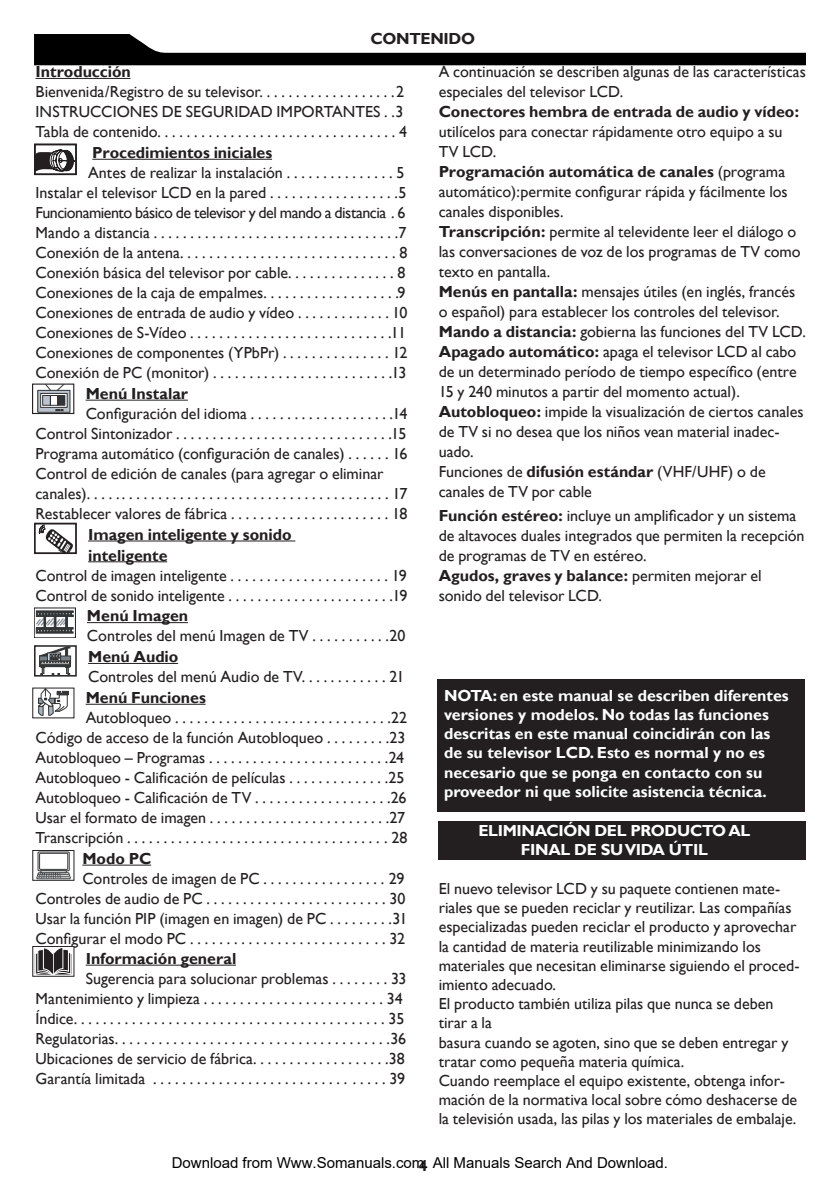
<style>
.page{position:relative;width:840px;height:1191px;background:#fff}
.page>*{position:absolute;margin:0;border:0;box-sizing:border-box;transform-origin:0 0}
.t1{font:16px/20px "Gill Sans";color:#231f20}
.t2{font:700 16px/19.2px "Gill Sans";color:#fff}
.t3{font:700 16px/20.8px "Gill Sans";letter-spacing:-.005em;color:#231f20}
.t4{font:700 16px/19.2px "Gill Sans";letter-spacing:-.02em;color:#fff;text-align:center}
.t5{font:15px "Arial";color:#000}
.s1{font-weight:700}
</style>
<div class="page">
<svg style="left:34px;top:34px;width:771px;height:31px"></svg>
<div style="left:437px;top:679px;width:367px;height:133px;background:#231f20"></div>
<div style="left:438px;top:821px;width:367px;height:38px;background:#231f20"></div>
<hr style="left:35px;top:78px;width:95px;height:1px;background:#231f20">
<hr style="left:92px;top:159px;width:180px;height:1px;background:#231f20">
<hr style="left:86px;top:400px;width:102px;height:1px;background:#231f20">
<hr style="left:88px;top:540px;width:207px;height:1px;background:#231f20">
<hr style="left:88px;top:561px;width:79px;height:1px;background:#231f20">
<hr style="left:87px;top:622px;width:101px;height:1px;background:#231f20">
<hr style="left:88px;top:663px;width:90px;height:1px;background:#231f20">
<hr style="left:86px;top:704px;width:119px;height:1px;background:#231f20">
<hr style="left:82px;top:864px;width:69px;height:1px;background:#231f20">
<hr style="left:86px;top:964px;width:150px;height:1px;background:#231f20">
<svg style="left:34px;top:523px;width:43px;height:31px"></svg>
<div style="left:34px;top:608px;width:41px;height:30px;background:linear-gradient(to right,#fff,#fff)"></div>
<div style="left:34px;top:608px;width:42px;height:30px;border:1px solid #231f20"></div>
<svg style="left:36px;top:610px;width:37px;height:23px"></svg>
<svg style="left:38px;top:688px;width:31px;height:27px"></svg>
<svg style="left:37px;top:852px;width:33px;height:20px"></svg>
<div style="left:32px;top:850px;width:42px;height:30px;border:1px solid #231f20"></div>
<div style="left:38px;top:851px;width:31px;height:20px;border:1px solid #323436"></div>
<div style="left:40px;top:870px;width:27px;height:3px;border:1px solid #323436"></div>
<div style="left:40px;top:853px;width:28px;height:16px;background:#fff"></div>
<div style="left:39px;top:853px;width:29px;height:16px;border:1px solid #323436"></div>
<svg style="left:36px;top:872px;width:35px;height:7px"></svg>
<hr style="left:38px;top:874px;width:31px;height:1px;background:#323436">
<hr style="left:37px;top:876px;width:33px;height:1px;background:#323436">
<div style="left:34px;top:953px;width:18px;height:22px;border:1px solid #fff"></div>
<svg style="left:35px;top:948px;width:36px;height:26px"></svg>
<div style="left:32px;top:946px;width:42px;height:30px;border:1px solid #231f20"></div>
<div style="left:34px;top:144px;width:43px;height:31px;border:2px solid #231f20"></div>
<svg style="left:35px;top:149px;width:40px;height:23px"></svg>
<svg style="left:37px;top:389px;width:34px;height:23px"></svg>
<div style="left:32px;top:383px;width:42px;height:31px;border:1px solid #231f20"></div>
<svg style="left:40px;top:392px;width:28px;height:18px"></svg>
<svg style="left:42px;top:384px;width:23px;height:27px"></svg>
<div style="left:58px;top:395px;width:7px;height:10px;background:#323436"></div>
<div style="left:57px;top:395px;width:8px;height:10px;border:1px solid #323436"></div>
<div style="left:34px;top:645px;width:43px;height:31px;border:2px solid #231f20"></div>
<svg style="left:39px;top:646px;width:32px;height:29px"></svg>
<div style="left:40px;top:665px;width:31px;height:1px;border:1px solid #323436"></div>
<p class="t3" style="left:370px;top:29px;width:106px">CONTENIDO</p>
<p class="t3" style="left:35px;top:62px;width:97px">Introducción</p>
<p class="t1" style="left:35px;top:82px;width:373px">Bienvenida/Registro de su televisor. . . . . . . . . . . . . . . . . . .2<br>INSTRUCCIONES DE SEGURIDAD IMPORTANTES . .3<br>Tabla de contenido. . . . . . . . . . . . . . . . . . . . . . . . . . . . . . . . . 4</p>
<p class="t3" style="left:92px;top:143px;width:181px">Procedimientos iniciales</p>
<p class="t1" style="left:35px;top:163px;width:373px;text-indent:53px">Antes de realizar la instalación . . . . . . . . . . . . . . . 5<br>Instalar el televisor LCD en la pared . . . . . . . . . . . . . . . . . .5<br>Funcionamiento básico de televisor y del mando a distancia . 6<br>Mando a distancia . . . . . . . . . . . . . . . . . . . . . . . . . . . . . . . . . .7<br>Conexión de la antena. . . . . . . . . . . . . . . . . . . . . . . . . . . . . . 8<br>Conexión básica del televisor por cable. . . . . . . . . . . . . . . 8<br>Conexiones de la caja de empalmes. . . . . . . . . . . . . . . . . . .9<br>Conexiones de entrada de audio y vídeo . . . . . . . . . . . . . 10<br>Conexiones de S-Vídeo . . . . . . . . . . . . . . . . . . . . . . . . . . . .11<br>Conexiones de componentes (YPbPr) . . . . . . . . . . . . . . . 12<br>Conexión de PC (monitor) . . . . . . . . . . . . . . . . . . . . . . . . .13</p>
<p class="t3" style="left:86px;top:383px;width:104px">Menú Instalar</p>
<p class="t1" style="left:35px;top:404px;width:373px;text-indent:50px">Configuración del idioma . . . . . . . . . . . . . . . . . . . .14<br>Control Sintonizador . . . . . . . . . . . . . . . . . . . . . . . . . . . . . .15<br>Programa automático (configuración de canales) . . . . . . 16<br>Control de edición de canales (para agregar o eliminar canales). . . . . . . . . . . . . . . . . . . . . . . . . . . . . . . . . . . . . . . . . . 17<br>Restablecer valores de fábrica . . . . . . . . . . . . . . . . . . . . . . 18</p>
<p class="t3" style="left:88px;top:524px;width:205px">Imagen inteligente y sonido inteligente</p>
<p class="t1" style="left:35px;top:565px;width:373px">Control de imagen inteligente . . . . . . . . . . . . . . . . . . . . . . 19<br>Control de sonido inteligente . . . . . . . . . . . . . . . . . . . . . . .19</p>
<p class="t3" style="left:87px;top:606px;width:103px">Menú Imagen</p>
<p class="t1" style="left:87px;top:626px;width:320px">Controles del menú Imagen de TV . . . . . . . . . . .20</p>
<p class="t3" style="left:88px;top:647px;width:92px">Menú Audio</p>
<p class="t1" style="left:88px;top:667px;width:318px">Controles del menú Audio de TV. . . . . . . . . . . . 21</p>
<p class="t3" style="left:86px;top:687px;width:122px">Menú Funciones</p>
<p class="t1" style="left:35px;top:708px;width:373px;text-indent:50px">Autobloqueo . . . . . . . . . . . . . . . . . . . . . . . . . . . . . .22<br>Código de acceso de la función Autobloqueo . . . . . . . . .23<br>Autobloqueo – Programas . . . . . . . . . . . . . . . . . . . . . . . . .24<br>Autobloqueo - Calificación de películas . . . . . . . . . . . . . .25<br>Autobloqueo - Calificación de TV . . . . . . . . . . . . . . . . . . .26<br>Usar el formato de imagen . . . . . . . . . . . . . . . . . . . . . . . . .27<br>Transcripción . . . . . . . . . . . . . . . . . . . . . . . . . . . . . . . . . . . . 28</p>
<p class="t3" style="left:82px;top:848px;width:71px">Modo PC</p>
<p class="t1" style="left:35px;top:869px;width:373px;text-indent:47px">Controles de imagen de PC . . . . . . . . . . . . . . . . . 29<br>Controles de audio de PC . . . . . . . . . . . . . . . . . . . . . . . . . 30<br>Usar la función PIP (imagen en imagen) de PC . . . . . . . . .31<br>Configurar el modo PC . . . . . . . . . . . . . . . . . . . . . . . . . . . 32</p>
<p class="t3" style="left:86px;top:948px;width:152px">Información general</p>
<p class="t1" style="left:35px;top:969px;width:372px;text-indent:50px">Sugerencia para solucionar problemas . . . . . . . . 33<br>Mantenimiento y limpieza . . . . . . . . . . . . . . . . . . . . . . . . . 34<br>Índice. . . . . . . . . . . . . . . . . . . . . . . . . . . . . . . . . . . . . . . . . . . 35<br>Regulatorias. . . . . . . . . . . . . . . . . . . . . . . . . . . . . . . . . . . . . .36<br>Ubicaciones de servicio de fábrica. . . . . . . . . . . . . . . . . . .38<br>Garantía limitada . . . . . . . . . . . . . . . . . . . . . . . . . . . . . . . . 39</p>
<p class="t1" style="left:438px;top:62px;width:368px">A continuación se describen algunas de las características especiales del televisor LCD.</p>
<p class="t3" style="left:438px;top:102px;width:362px">Conectores hembra de entrada de audio y vídeo:</p>
<p class="t1" style="left:438px;top:122px;width:368px">utilícelos para conectar rápidamente otro equipo a su TV LCD.<br><span class="s1">Programación automática de canales</span> (programa automático):permite configurar rápida y fácilmente los canales disponibles.<br><span class="s1">Transcripción:</span> permite al televidente leer el diálogo o las conversaciones de voz de los programas de TV como texto en pantalla.<br><span class="s1">Menús en pantalla:</span> mensajes útiles (en inglés, francés o español) para establecer los controles del televisor.<br><span class="s1">Mando a distancia:</span> gobierna las funciones del TV LCD.<br><span class="s1">Apagado automático:</span> apaga el televisor LCD al cabo de un determinado período de tiempo específico (entre 15 y 240 minutos a partir del momento actual).<br><span class="s1">Autobloqueo:</span> impide la visualización de ciertos canales de TV si no desea que los niños vean material inadec&shy;uado.<br>Funciones de <span class="s1">difusión estándar</span> (VHF/UHF) o de canales de TV por cable</p>
<p class="t1" style="left:438px;top:506px;width:367px"><span class="s1">Función estéreo:</span> incluye un amplificador y un sistema de altavoces duales integrados que permiten la recepción de programas de TV en estéreo.<br><span class="s1">Agudos, graves y balance:</span> permiten mejorar el sonido del televisor LCD.</p>
<p class="t2" style="left:444px;top:686px;width:346px">NOTA: en este manual se describen diferentes versiones y modelos. No todas las funciones descritas en este manual coincidirán con las de su televisor LCD. Esto es normal y no es necesario que se ponga en contacto con su proveedor ni que solicite asistencia técnica.</p>
<p class="t4" style="left:478px;top:821px;width:273px">ELIMINACIÓN DEL PRODUCTO AL<br>FINAL DE SU VIDA ÚTIL</p>
<p class="t1" style="left:438px;top:879px;width:362px;line-height:19.2px">El nuevo televisor LCD y su paquete contienen mate&shy;riales que se pueden reciclar y reutilizar. Las compañías especializadas pueden reciclar el producto y aprovechar la cantidad de materia reutilizable minimizando los materiales que necesitan eliminarse siguiendo el proced&shy;imiento adecuado.<br>El producto también utiliza pilas que nunca se deben tirar a la<br>basura cuando se agoten, sino que se deben entregar y tratar como pequeña materia química.<br>Cuando reemplace el equipo existente, obtenga infor&shy;mación de la normativa local sobre cómo deshacerse de la televisión usada, las pilas y los materiales de embalaje.</p>
<p class="t5" style="left:172px;top:1154px;width:497px">Download from Www.Somanuals.com. All Manuals Search And Download.</p>
<p class="t3" style="left:418px;top:1155px;width:10px">4</p>
</div>
